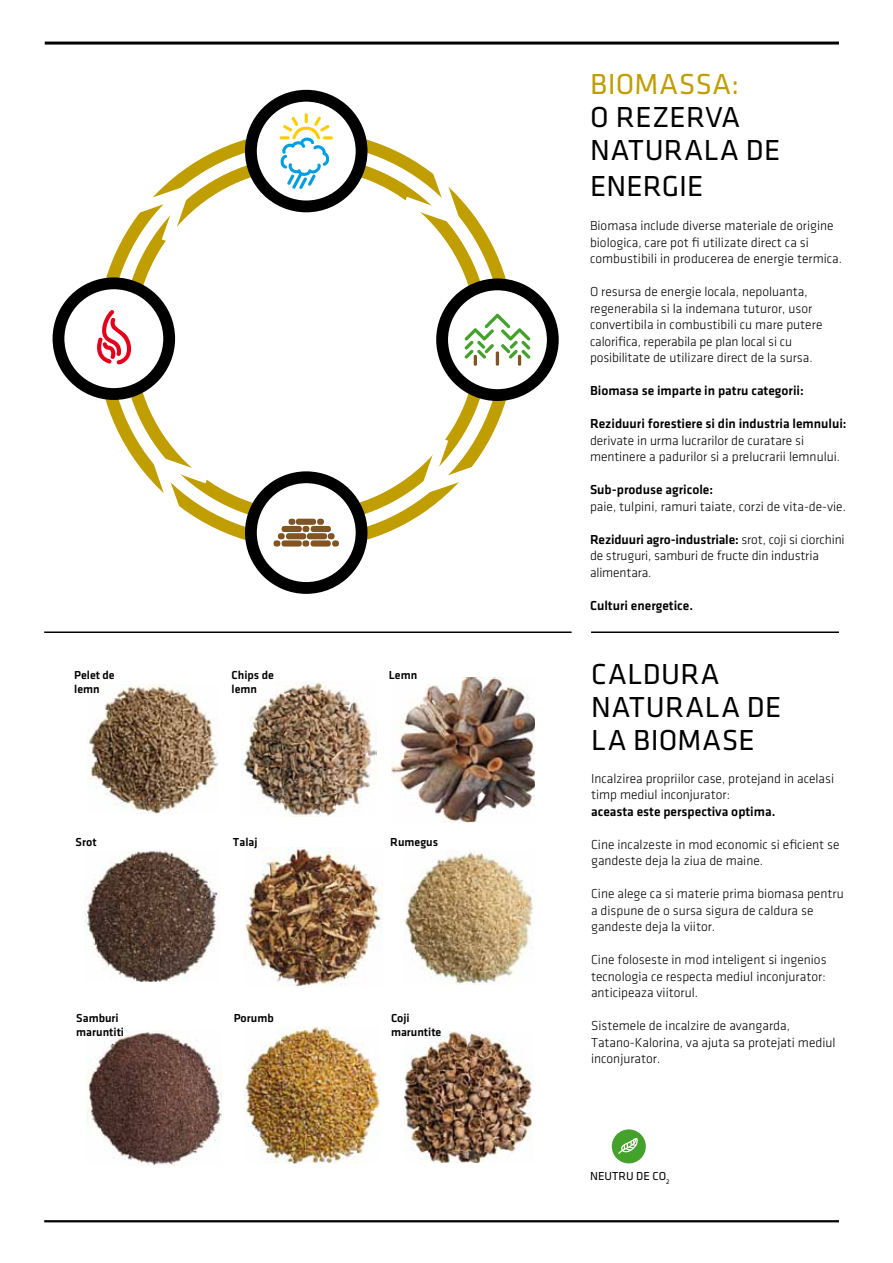
<style>
.page{position:relative;width:893px;height:1263px;background:#fff}
.page>*{position:absolute;margin:0;border:0;box-sizing:border-box;transform-origin:0 0}
.t1{font:30px/33px "Klavika";letter-spacing:.01em;color:#000}
.t2{font:30px "Klavika";letter-spacing:.01em;color:#c09e00}
.t3{font:300 13.5px/16.5px "Klavika";color:#000}
.t4{font:500 13.5px "Klavika";color:#000}
.t5{font:500 12px/13.5px "Klavika";color:#000}
.t6{font:12px "Klavika";color:#000}
.s1{font-weight:500}
</style>
<div class="page">
<svg style="left:66px;top:124px;width:480px;height:431px"></svg>
<svg style="left:93px;top:149px;width:425px;height:381px"></svg>
<svg style="left:133px;top:184px;width:59px;height:59px"></svg>
<svg style="left:418px;top:437px;width:59px;height:59px"></svg>
<svg style="left:404px;top:168px;width:58px;height:59px"></svg>
<svg style="left:150px;top:453px;width:59px;height:59px"></svg>
<svg style="left:58px;top:283px;width:111px;height:111px"></svg>
<div style="left:53px;top:277px;width:122px;height:123px;border:12px solid #000;border-radius:50%"></div>
<svg style="left:251px;top:96px;width:111px;height:110px"></svg>
<div style="left:245px;top:90px;width:122px;height:122px;border:12px solid #000;border-radius:50%"></div>
<svg style="left:251px;top:477px;width:111px;height:111px"></svg>
<div style="left:245px;top:471px;width:122px;height:123px;border:12px solid #000;border-radius:50%"></div>
<svg style="left:442px;top:284px;width:111px;height:111px"></svg>
<div style="left:436px;top:278px;width:123px;height:123px;border:12px solid #000;border-radius:50%"></div>
<div style="left:311px;top:526px;width:20px;height:6px;background:#805523;border-radius:3px"></div>
<div style="left:282px;top:526px;width:20px;height:6px;background:#805523;border-radius:3px"></div>
<svg style="left:303px;top:526px;width:6px;height:6px"></svg>
<div style="left:307px;top:533px;width:20px;height:6px;background:#805523;border-radius:3px"></div>
<div style="left:328px;top:533px;width:7px;height:6px;background:#805523;border-radius:3px"></div>
<div style="left:286px;top:533px;width:20px;height:6px;background:#805523;border-radius:3px"></div>
<div style="left:278px;top:533px;width:7px;height:6px;background:#805523;border-radius:3px"></div>
<div style="left:296px;top:519px;width:20px;height:6px;background:#805523;border-radius:3px"></div>
<svg style="left:289px;top:519px;width:6px;height:6px"></svg>
<div style="left:317px;top:519px;width:7px;height:6px;background:#805523;border-radius:3px"></div>
<div style="left:302px;top:540px;width:7px;height:6px;background:#805523;border-radius:3px"></div>
<svg style="left:274px;top:540px;width:6px;height:6px"></svg>
<div style="left:332px;top:540px;width:7px;height:6px;background:#805523;border-radius:3px"></div>
<div style="left:311px;top:540px;width:20px;height:6px;background:#805523;border-radius:3px"></div>
<div style="left:281px;top:540px;width:21px;height:6px;background:#805523;border-radius:3px"></div>
<svg style="left:464px;top:314px;width:66px;height:52px"></svg>
<svg style="left:280px;top:113px;width:53px;height:76px"></svg>
<svg style="left:97px;top:310px;width:34px;height:55px"></svg>
<hr style="left:44px;top:631px;width:528px;height:2px;background:#000">
<hr style="left:591px;top:631px;width:248px;height:2px;background:#000">
<img style="left:392px;top:677px;width:143px;height:145px">
<img style="left:88px;top:685px;width:130px;height:128px">
<img style="left:241px;top:682px;width:136px;height:134px">
<img style="left:245px;top:848px;width:138px;height:138px">
<img style="left:403px;top:850px;width:132px;height:134px">
<img style="left:85px;top:850px;width:134px;height:132px">
<img style="left:86px;top:1030px;width:135px;height:135px">
<img style="left:245px;top:1026px;width:135px;height:137px">
<img style="left:404px;top:1032px;width:129px;height:131px">
<hr style="left:45px;top:42px;width:794px;height:3px;background:#000">
<hr style="left:44px;top:1220px;width:795px;height:2px;background:#000">
<div style="left:612px;top:1129px;width:34px;height:34px;background:#44a12b;border-radius:50%"></div>
<svg style="left:618px;top:1137px;width:20px;height:17px"></svg>
<p class="t5" style="left:74px;top:668px;width:42px">Pelet de lemn</p>
<p class="t5" style="left:76px;top:835px;width:22px">Srot</p>
<p class="t5" style="left:232px;top:668px;width:44px">Chips de lemn</p>
<p class="t5" style="left:233px;top:835px;width:26px">Talaj</p>
<p class="t5" style="left:389px;top:668px;width:30px">Lemn</p>
<p class="t5" style="left:390px;top:835px;width:49px">Rumegus</p>
<p class="t5" style="left:76px;top:1012px;width:49px">Samburi maruntiti</p>
<p class="t5" style="left:234px;top:1012px;width:42px">Porumb</p>
<p class="t5" style="left:391px;top:1012px;width:52px">Coji maruntite</p>
<h1 class="t2" style="left:590px;top:68px;width:151px">BIOMASSA:</h1>
<h1 class="t1" style="left:590px;top:101px;width:191px">O REZERVA<br>NATURALA DE</h1>
<h1 class="t1" style="left:590px;top:170px;width:115px">ENERGIE</h1>
<p class="t3" style="left:590px;top:218px;width:254px">Biomasa include diverse materiale de origine biologica, care pot fi utilizate direct ca si combustibili in producerea de energie termica.</p>
<p class="t3" style="left:590px;top:284px;width:234px">O resursa de energie locala, nepoluanta, regenerabila si la indemana tuturor, usor convertibila in combustibili cu mare putere calorifica, reperabila pe plan local si cu posibilitate de utilizare direct de la sursa.</p>
<p class="t4" style="left:590px;top:383px;width:215px">Biomasa se imparte in patru categorii:</p>
<p class="t4" style="left:590px;top:416px;width:258px">Reziduuri forestiere si din industria lemnului:</p>
<p class="t3" style="left:590px;top:432px;width:252px">derivate in urma lucrarilor de curatare si mentinere a padurilor si a prelucrarii lemnului.</p>
<p class="t4" style="left:590px;top:482px;width:125px">Sub-produse agricole:</p>
<p class="t3" style="left:590px;top:498px;width:258px">paie, tulpini, ramuri taiate, corzi de vita-de-vie.</p>
<p class="t3" style="left:590px;top:531px;width:256px"><span class="s1">Reziduuri agro-industriale:</span> srot, coji si ciorchini de struguri, samburi de fructe din industria alimentara.</p>
<p class="t4" style="left:590px;top:598px;width:105px">Culturi energetice.</p>
<h1 class="t1" style="left:591px;top:657px;width:191px">CALDURA<br>NATURALA DE<br>LA BIOMASE</h1>
<p class="t3" style="left:591px;top:770px;width:245px">I ncalzirea propriilor case, protejand in acelasi timp mediul inconjurator:</p>
<p class="t4" style="left:591px;top:804px;width:186px">aceasta este perspectiva optima.</p>
<p class="t3" style="left:591px;top:836px;width:250px">Cine incalzeste in mod economic si eficient se gandeste deja la ziua de maine.</p>
<p class="t3" style="left:591px;top:885px;width:254px">Cine alege ca si materie prima biomasa pentru a dispune de o sursa sigura de caldura se gandeste deja la viitor.</p>
<p class="t3" style="left:591px;top:951px;width:237px;text-align:justify">Cine foloseste in mod inteligent si ingenios tecnologia ce respecta mediul inconjurator: anticipeaza viitorul.</p>
<p class="t3" style="left:591px;top:1017px;width:246px">Sistemele de incalzire de avangarda,<br>Tatano-Kalorina, va ajuta sa protejati mediul inconjurator.</p>
<p class="t6" style="left:590px;top:1170px;width:81px">NEUTRU DE CO<sub>2</sub></p>
</div>
